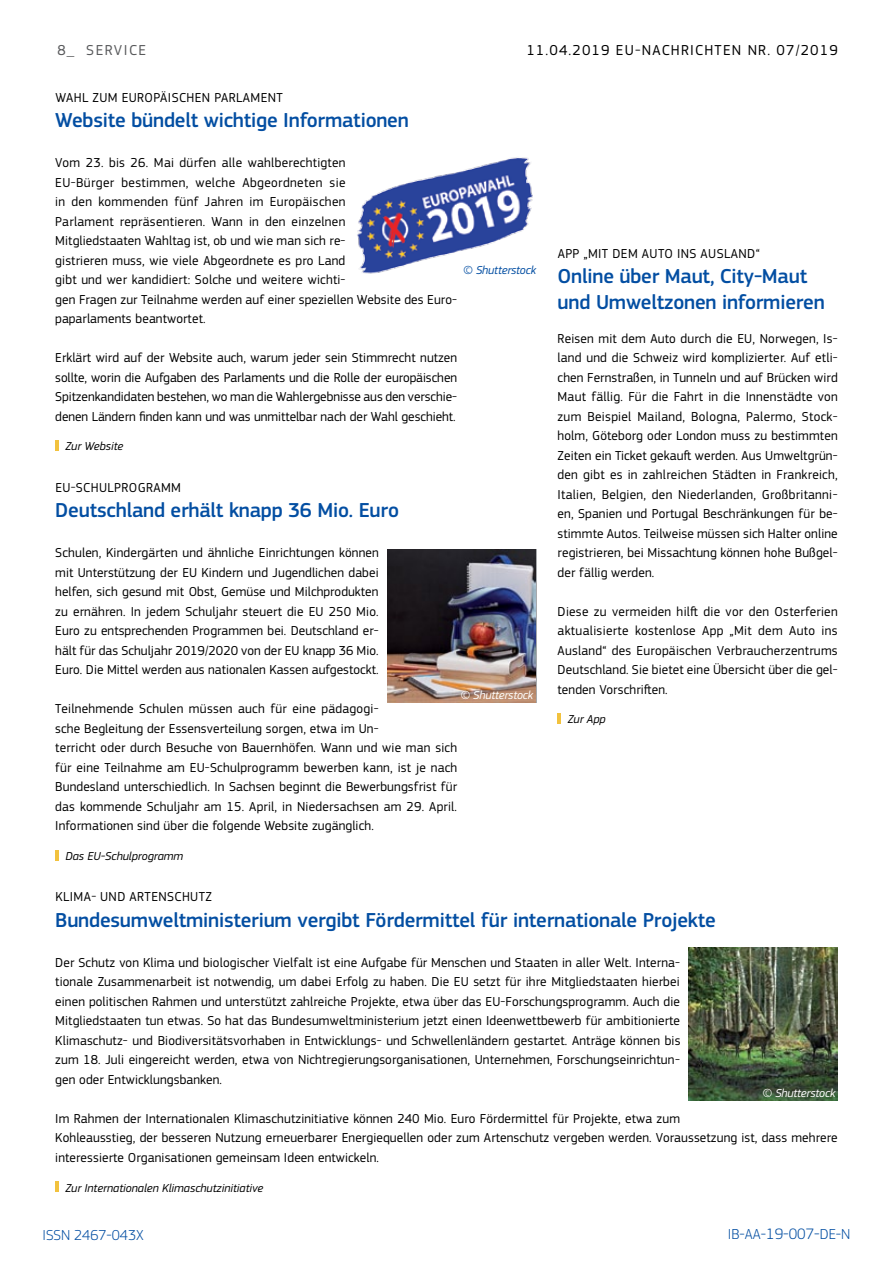
<style>
.page{position:relative;width:893px;height:1263px;background:#fff}
.page>*{position:absolute;margin:0;border:0;box-sizing:border-box;transform-origin:0 0}
.t1{font:500 21px/25.5px "EC Square Sans Pro";letter-spacing:-.01em;color:#034ea2}
.t2{font:15px "EC Square Sans Pro";letter-spacing:.08em;color:#000}
.t3{font:300 15px "EC Square Sans Pro";color:#034ea2}
.t4{font:15px "EC Square Sans Pro";color:#58595b}
.t5{font:13.5px/19.5px "EC Square Sans Pro";letter-spacing:.01em;color:#000;text-align:justify}
.t6{font:13.5px "EC Square Sans Pro";letter-spacing:.03em;color:#000}
.t7{font:italic 12px "EC Square Sans Pro";color:#000}
.t8{font:italic 12px "EC Square Sans Pro";letter-spacing:-.01em;color:#fff}
.t9{font:italic 12px "EC Square Sans Pro";letter-spacing:-.01em;color:#034ea2}
.s1{font-size:15.75px}
</style>
<div class="page">
<svg style="left:558px;top:713px;width:3px;height:10px"></svg>
<hr style="left:55px;top:440px;width:4px;height:10px;background:#f2c23e">
<hr style="left:55px;top:850px;width:4px;height:10px;background:#f2c23e">
<hr style="left:55px;top:1181px;width:4px;height:10px;background:#f2c23e">
<img style="left:387px;top:550px;width:149px;height:153px">
<img style="left:688px;top:947px;width:149px;height:153px">
<img style="left:357px;top:157px;width:176px;height:117px">
<p class="t4" style="left:57px;top:41px;width:38px">8_ servi</p>
<p class="t4" style="left:129px;top:41px;width:17px">ce</p>
<p class="t2" style="left:526px;top:42px;width:313px">11.04.2019 EU-NACHRICHTEN NR. 07/2019</p>
<p class="t5" style="left:55px;top:88px;width:47px">Wahl zum</p>
<p class="t6" style="left:122px;top:89px;width:109px">Europäischen Parlament</p>
<h1 class="t1" style="left:55px;top:108px;width:355px">Website bündelt wichtige Informationen</h1>
<p class="t5" style="left:55px;top:153px;width:403px;text-align:left">Vom 23. bis 26. Mai dürfen alle wahlberechtigten<br>EU-Bürger bestimmen, welche Abgeordneten sie<br>in den kommenden fünf Jahren im Europäischen<br>Parlament repräsentieren. Wann in den einzelnen<br>Mitgliedstaaten Wahltag ist, ob und wie man sich re-<br>gistrieren muss, wie viele Abgeordnete es pro Land<br>gibt und wer kandidiert: Solche und weitere wichti-<br>gen Fragen zur Teilnahme werden auf einer speziellen Website des Euro&shy;paparlaments beantwortet.</p>
<p class="t5" style="left:55px;top:348px;width:403px">Erklärt wird auf der Website auch, warum jeder sein Stimmrecht nutzen sollte, worin die Aufgaben des Parlaments und die Rolle der europäischen Spitzenkandidaten bestehen, wo man die Wahlergebnisse aus den verschie&shy;denen Ländern finden kann und was unmittelbar nach der Wahl geschieht.</p>
<p class="t7" style="left:65px;top:439px;width:59px">Zur Website</p>
<p class="t5" style="left:55px;top:478px;width:52px">EU-Schulpr</p>
<p class="t5" style="left:129px;top:478px;width:19px">ogramm</p>
<h1 class="t1" style="left:55px;top:498px;width:345px">Deutschland erhält knapp 36 Mio. Euro</h1>
<p class="t5" style="left:55px;top:543px;width:325px">Schulen, Kindergärten und ähnliche Einrichtungen können mit Unterstützung der EU Kindern und Jugendlichen dabei helfen, sich gesund mit Obst, Gemüse und Milchprodukten zu ernähren. In jedem Schuljahr steuert die EU 250 Mio.<br>Euro zu entsprechenden Programmen bei. Deutschland er&shy;hält für das Schuljahr 2019/2020 von der EU knapp 36 Mio.<br>Euro. Die Mittel werden aus nationalen Kassen aufgestockt.</p>
<p class="t5" style="left:55px;top:699px;width:404px;text-align:left">Teilnehmende Schulen müssen auch für eine pädagogi-<br>sche Begleitung der Essensverteilung sorgen, etwa im Un-<br>terricht oder durch Besuche von Bauernhöfen. Wann und wie man sich für eine Teilnahme am EU-Schulprogramm bewerben kann, ist je nach Bundesland unterschiedlich. In Sachsen beginnt die Bewerbungsfrist für das kommende Schuljahr am 15. April, in Niedersachsen am 29. April.<br>Informationen sind über die folgende Website zugänglich.</p>
<p class="t7" style="left:65px;top:849px;width:119px">Das EU-Schulprogramm</p>
<p class="t5" style="left:55px;top:887px;width:16px">Klima</p>
<p class="t5" style="left:91px;top:887px;width:18px">- und</p>
<p class="t5" style="left:130px;top:887px;width:16px">Artens</p>
<p class="t5" style="left:175px;top:887px;width:24px">chutz</p>
<h1 class="t1" style="left:55px;top:907px;width:662px">Bundesumweltministerium vergibt Fördermittel für internationale Projekte</h1>
<p class="t5" style="left:55px;top:953px;width:627px">Der Schutz von Klima und biologischer Vielfalt ist eine Aufgabe für Menschen und Staaten in aller Welt. Interna&shy;tionale Zusammenarbeit ist notwendig, um dabei Erfolg zu haben. Die EU setzt für ihre Mitgliedstaaten hierbei einen politischen Rahmen und unterstützt zahlreiche Projekte, etwa über das EU-Forschungsprogramm. Auch die Mitgliedstaaten tun etwas. So hat das Bundesumweltministerium jetzt einen Ideenwettbewerb für ambitionierte Klimaschutz- und Biodiversitätsvorhaben in Entwicklungs- und Schwellenländern gestartet. Anträge können bis zum 18. Juli eingereicht werden, etwa von Nichtregierungsorganisationen, Unternehmen, Forschungseinrichtun&shy;gen oder Entwicklungsbanken.</p>
<p class="t5" style="left:55px;top:1109px;width:784px;text-align:left">Im Rahmen der Internationalen Klimaschutzinitiative können 240 Mio. Euro Fördermittel für Projekte, etwa zum<br>Kohleausstieg, der besseren Nutzung erneuerbarer Energiequellen oder zum Artenschutz vergeben werden. Voraussetzung ist, dass mehrere interessierte Organisationen gemeinsam Ideen entwickeln.</p>
<p class="t7" style="left:65px;top:1180px;width:200px">Zur Internationalen Klimaschutzinitiative</p>
<p class="t5" style="left:558px;top:244px;width:64px">App „Mit dem</p>
<p class="t5" style="left:642px;top:244px;width:43px">Auto ins</p>
<p class="t5" style="left:701px;top:244px;width:17px">Ausland</p>
<p class="t5" style="left:756px;top:244px;width:6px">“</p>
<h1 class="t1" style="left:558px;top:264px;width:269px">Online über Maut, City-Maut und Umweltzonen informieren</h1>
<p class="t5" style="left:558px;top:329px;width:282px">Reisen mit dem Auto durch die EU, Norwegen, Is&shy;land und die Schweiz wird komplizierter. Auf etli&shy;chen Fernstraßen, in Tunneln und auf Brücken wird Maut fällig. Für die Fahrt in die Innenstädte von zum Beispiel Mailand, Bologna, Palermo, Stock&shy;holm, Göteborg oder London muss zu bestimmten Zeiten ein Ticket gekauft werden. Aus Umweltgrün&shy;den gibt es in zahlreichen Städten in Frankreich, Italien, Belgien, den Niederlanden, Großbritanni&shy;en, Spanien und Portugal Beschränkungen für be&shy;stimmte Autos. Teilweise müssen sich Halter online registrieren, bei Missachtung können hohe Bußgel&shy;der fällig werden.</p>
<p class="t5" style="left:558px;top:602px;width:282px">Diese zu vermeiden hilft die vor den Osterferien aktualisierte kostenlose App „Mit dem Auto ins Ausland“ des Europäischen Verbraucherzentrums Deutschland. Sie bietet eine Übersicht über die gel&shy;tenden Vorschriften.</p>
<p class="t7" style="left:568px;top:712px;width:39px">Zur App</p>
<p class="t9" style="left:464px;top:263px;width:74px">© Shutterstock</p>
<p class="t8" style="left:461px;top:688px;width:74px">© Shutterstock</p>
<p class="t8" style="left:763px;top:1086px;width:74px">© Shutterstock</p>
<p class="t3" style="left:43px;top:1226px;width:103px">ISSN 2467-043X</p>
<p class="t3" style="left:728px;top:1225px;width:124px">IB-AA-<span class="s1">19-007-</span>DE-N</p>
</div>
